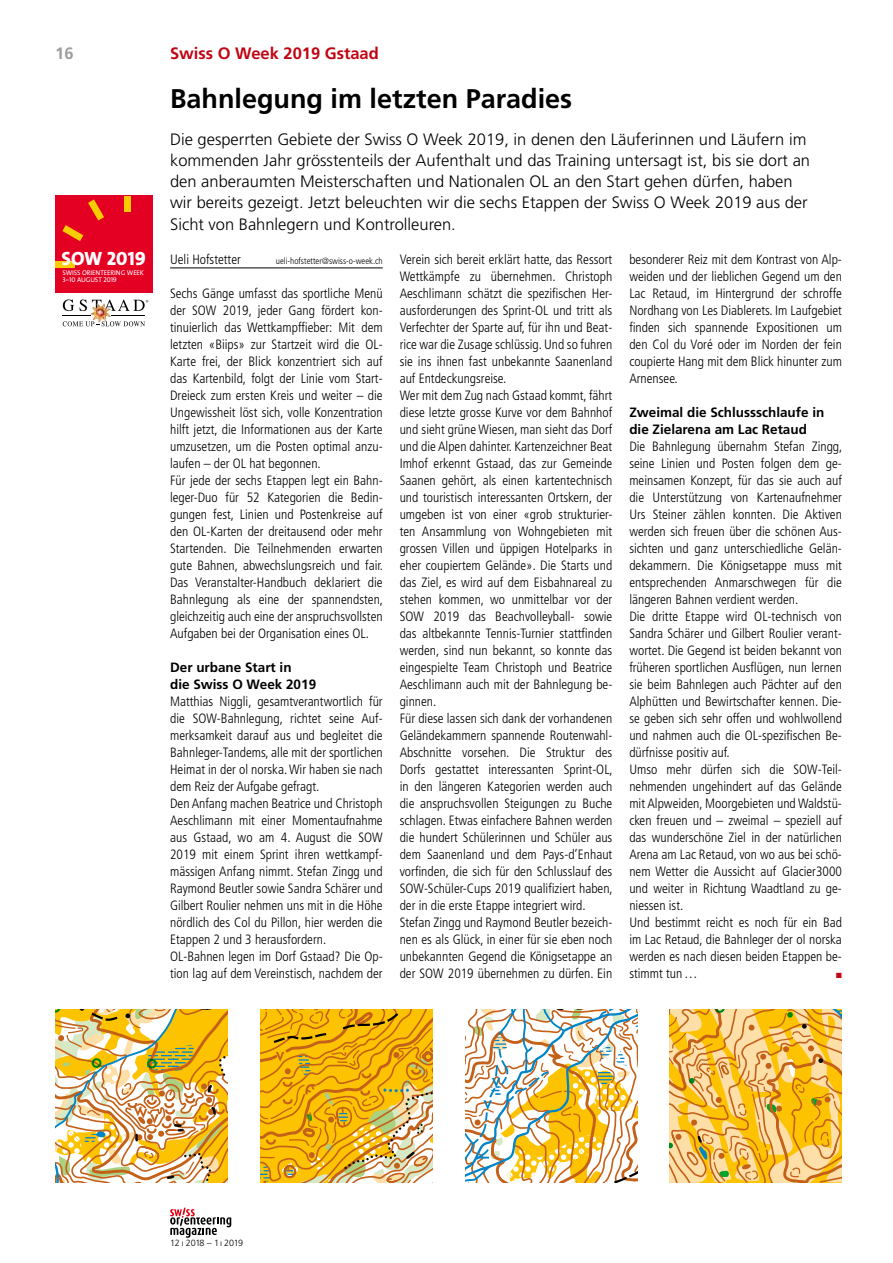
<style>
.page{position:relative;width:893px;height:1263px;background:#fff}
.page>*{position:absolute;margin:0;border:0;box-sizing:border-box;transform-origin:0 0}
.t1{font:700 27px "Frutiger LT Std";color:#000}
.t2{font:19.2px "The Sans Extra Bold Caps";color:#fff}
.t3{font:300 16.5px/21.3px "Frutiger LT Std";color:#000}
.t4{font:700 16.5px "Frutiger LT Std";color:#c00514}
.t5{font:700 16.5px "Frutiger LT Std";color:#9b9d9f}
.t6{font:300 condensed 13.5px/17px "Frutiger LT Std";color:#000}
.t7{font:700 13.5px/17px "Frutiger LT Std";color:#000}
.t8{font:300 condensed 9px "Frutiger LT Std";color:#000}
.t9{font:300 9px "Frutiger LT Std";letter-spacing:-.04em;color:#000}
.t10{font:7.5px "Zapf Dingbats ITC";color:#c00514}
.t11{font:6.9px/6.9px "The Sans Caps";letter-spacing:-.015em;color:#fff}
.s1{font-family:"The Sans"}
</style>
<div class="page">
<hr style="left:170px;top:268px;width:213px;height:1px;background:#000">
<svg style="left:670px;top:1009px;width:172px;height:173px;background:#f0bc50"></svg>
<svg style="left:465px;top:1009px;width:172px;height:173px"></svg>
<svg style="left:260px;top:1009px;width:173px;height:173px;background:#e8b025"></svg>
<svg style="left:55px;top:1009px;width:172px;height:173px"></svg>
<svg style="left:170px;top:1207px;width:61px;height:31px"></svg>
<div style="left:55px;top:196px;width:97px;height:97px;background:#e30023"></div>
<div style="left:55px;top:261px;width:20px;height:7px;background:#f8cc00"></div>
<svg style="left:62px;top:199px;width:42px;height:42px"></svg>
<div style="left:124px;top:196px;width:7px;height:16px;background:#f8cc00"></div>
<svg style="left:62px;top:299px;width:86px;height:27px"></svg>
<img style="left:90px;top:303px;width:21px;height:20px">
<p class="t5" style="left:55px;top:44px;width:20px">16</p>
<p class="t4" style="left:170px;top:44px;width:210px">Swiss O Week 2019 Gstaad</p>
<h1 class="t1" style="left:170px;top:82px;width:404px">Bahnlegung im letzten Paradies</h1>
<p class="t3" style="left:170px;top:128px;width:641px">Die gesperrten Gebiete der Swiss O Week 2019, in denen den Läuferinnen und Läufern im kommenden Jahr grösstenteils der Aufenthalt und das Training untersagt ist, bis sie dort an den anberaumten Meisterschaften und Nationalen OL an den Start gehen dürfen, haben wir bereits gezeigt. Jetzt beleuchten wir die sechs Etappen der Swiss O Week 2019 aus der Sicht von Bahnlegern und Kontrolleuren.</p>
<p class="t6" style="left:170px;top:251px;width:72px">Ueli Hofstetter</p>
<p class="t8" style="left:276px;top:255px;width:108px">ueli-hofstetter@swiss-o-week.ch</p>
<p class="t6" style="left:170px;top:285px;width:215px">Sechs Gänge umfasst das sportliche Menü der SOW 2019, jeder Gang fördert kon&shy;tinuierlich das Wettkampffieber: Mit dem letzten «Biips» zur Startzeit wird die OL-Karte frei, der Blick konzentriert sich auf das Kartenbild, folgt der Linie vom Start-Dreieck zum ersten Kreis und weiter – die Ungewissheit löst sich, volle Konzentration hilft jetzt, die Informationen aus der Karte umzusetzen, um die Posten optimal anzu&shy;laufen – der OL hat begonnen.<br>Für jede der sechs Etappen legt ein Bahn&shy;leger-Duo für 52 Kategorien die Bedin&shy;gungen fest, Linien und Postenkreise auf den OL-Karten der dreitausend oder mehr Startenden. Die Teilnehmenden erwarten gute Bahnen, abwechslungsreich und fair.<br>Das Veranstalter-Handbuch deklariert die Bahnlegung als eine der spannendsten, gleichzeitig auch eine der anspruchsvollsten Aufgaben bei der Organisation eines OL.</p>
<p class="t7" style="left:170px;top:659px;width:148px">Der urbane Start in<br>die Swiss O Week 2019</p>
<p class="t6" style="left:170px;top:693px;width:214px">Matthias Niggli, gesamtverantwortlich für die SOW-Bahnlegung, richtet seine Auf&shy;merksamkeit darauf aus und begleitet die Bahnleger-Tandems, alle mit der sportlichen Heimat in der ol norska. Wir haben sie nach dem Reiz der Aufgabe gefragt.<br>Den Anfang machen Beatrice und Christoph Aeschlimann mit einer Momentaufnahme aus Gstaad, wo am 4. August die SOW 2019 mit einem Sprint ihren wettkampf&shy;mässigen Anfang nimmt. Stefan Zingg und Raymond Beutler sowie Sandra Schärer und Gilbert Roulier nehmen uns mit in die Höhe nördlich des Col du Pillon, hier werden die Etappen 2 und 3 herausfordern.<br>OL-Bahnen legen im Dorf Gstaad? Die Op&shy;tion lag auf dem Vereinstisch, nachdem der</p>
<h2 class="t2" style="left:61px;top:242px;width:86px">SOW 2019</h2>
<p class="t11" style="left:62px;top:269px;width:83px">SWISS ORIENTEERING WEEK<br>3–10 <span class="s1">AUGUST</span> 2019</p>
<p class="t6" style="left:400px;top:251px;width:215px">Verein sich bereit erklärt hatte, das Ressort Wettkämpfe zu übernehmen. Christoph Aeschlimann schätzt die spezifischen Her&shy;ausforderungen des Sprint-OL und tritt als Verfechter der Sparte auf, für ihn und Beat&shy;rice war die Zusage schlüssig. Und so fuhren sie ins ihnen fast unbekannte Saanenland auf Entdeckungsreise.<br>Wer mit dem Zug nach Gstaad kommt, fährt diese letzte grosse Kurve vor dem Bahnhof und sieht grüne Wiesen, man sieht das Dorf und die Alpen dahinter. Kartenzeichner Beat Imhof erkennt Gstaad, das zur Gemeinde Saanen gehört, als einen kartentechnisch und touristisch interessanten Ortskern, der umgeben ist von einer «grob strukturier&shy;ten Ansammlung von Wohngebieten mit grossen Villen und üppigen Hotelparks in eher coupiertem Gelände». Die Starts und das Ziel, es wird auf dem Eisbahnareal zu stehen kommen, wo unmittelbar vor der SOW 2019 das Beachvolleyball- sowie das altbekannte Tennis-Turnier stattfinden werden, sind nun bekannt, so konnte das eingespielte Team Christoph und Beatrice Aeschlimann auch mit der Bahnlegung be&shy;ginnen.<br>Für diese lassen sich dank der vorhandenen Geländekammern spannende Routenwahl-Abschnitte vorsehen. Die Struktur des Dorfs gestattet interessanten Sprint-OL, in den längeren Kategorien werden auch die anspruchsvollen Steigungen zu Buche schlagen. Etwas einfachere Bahnen werden die hundert Schülerinnen und Schüler aus dem Saanenland und dem Pays-d’Enhaut vorfinden, die sich für den Schlusslauf des SOW-Schüler-Cups 2019 qualifiziert haben, der in die erste Etappe integriert wird.<br>Stefan Zingg und Raymond Beutler bezeich&shy;nen es als Glück, in einer für sie eben noch unbekannten Gegend die Königsetappe an der SOW 2019 übernehmen zu dürfen. Ein</p>
<p class="t6" style="left:629px;top:251px;width:214px;text-align:justify">besonderer Reiz mit dem Kontrast von Alp&shy;weiden und der lieblichen Gegend um den Lac Retaud, im Hintergrund der schroffe Nordhang von Les Diablerets. Im Laufgebiet finden sich spannende Expositionen um den Col du Voré oder im Norden der fein coupierte Hang mit dem Blick hinunter zum Arnensee.</p>
<p class="t7" style="left:629px;top:404px;width:197px">Zweimal die Schlussschlaufe in die Zielarena am Lac Retaud</p>
<p class="t6" style="left:629px;top:438px;width:215px">Die Bahnlegung übernahm Stefan Zingg, seine Linien und Posten folgen dem ge&shy;meinsamen Konzept, für das sie auch auf die Unterstützung von Kartenaufnehmer Urs Steiner zählen konnten. Die Aktiven werden sich freuen über die schönen Aus&shy;sichten und ganz unterschiedliche Gelän&shy;dekammern. Die Königsetappe muss mit entsprechenden Anmarschwegen für die längeren Bahnen verdient werden.<br>Die dritte Etappe wird OL-technisch von Sandra Schärer und Gilbert Roulier verant&shy;wortet. Die Gegend ist beiden bekannt von früheren sportlichen Ausflügen, nun lernen sie beim Bahnlegen auch Pächter auf den Alphütten und Bewirtschafter kennen. Die&shy;se geben sich sehr offen und wohlwollend und nahmen auch die OL-spezifischen Be&shy;dürfnisse positiv auf.<br>Umso mehr dürfen sich die SOW-Teil&shy;nehmenden ungehindert auf das Gelände mit Alpweiden, Moorgebieten und Waldstü&shy;cken freuen und – zweimal – speziell auf das wunderschöne Ziel in der natürlichen Arena am Lac Retaud, von wo aus bei schö&shy;nem Wetter die Aussicht auf Glacier3000 und weiter in Richtung Waadtland zu ge&shy;niessen ist.<br>Und bestimmt reicht es noch für ein Bad im Lac Retaud, die Bahnleger der ol norska werden es nach diesen beiden Etappen be&shy;stimmt tun…</p>
<p class="t10" style="left:836px;top:972px;width:7px">■</p>
<p class="t9" style="left:170px;top:1237px;width:75px">12 ı 2018 – 1ı 2019</p>
</div>
